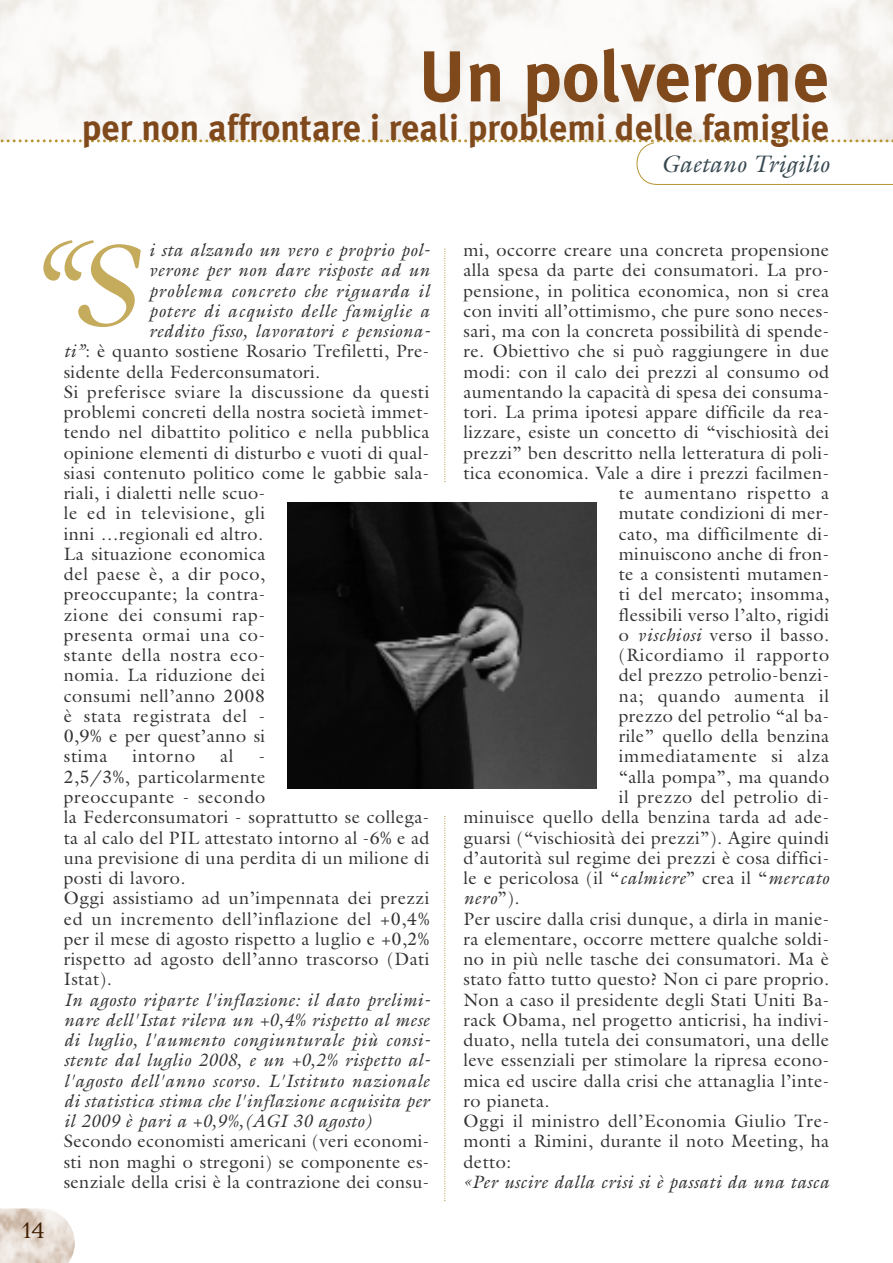
<style>
.page{position:relative;width:893px;height:1263px;background:#fff}
.page>*{position:absolute;margin:0;border:0;box-sizing:border-box;transform-origin:0 0}
.t1{font:italic 120px "Galliard";color:#c5ab5c}
.t2{font:700 72px "Meta Plus";color:#7f491c}
.t3{font:700 36px "Meta Plus";color:#7f491c}
.t4{font:italic 24px "Galliard";color:#384951}
.t5{font:21px "Augustea";color:#3f1e00}
.t6{font:18px/20.2px "Galliard";letter-spacing:.02em;color:#333}
.t7{font:italic 18px/20.2px "Galliard";letter-spacing:.02em;color:#333;text-align:justify}
.t8{font:18px "Galliard";letter-spacing:.045em;color:#333}
.t9{font:18px "Galliard";letter-spacing:.04em;color:#333}
.t10{font:italic 18px "Galliard";letter-spacing:.04em;color:#333}
.s1{font-family:"Democratica";font-size:189px}
.s2{font-style:italic}
.s3{font-style:normal}
</style>
<div class="page">
<svg style="left:0;top:1208px;width:40px;height:55px;background:#e1d5cb"></svg>
<img style="left:40px;top:1209px;width:35px;height:54px">
<svg style="left:444px;top:248px;width:1px;height:234px"></svg>
<svg style="left:444px;top:816px;width:1px;height:385px"></svg>
<svg style="left:0;top:139px;width:893px;height:46px"></svg>
<img style="left:288px;top:502px;width:308px;height:287px">
<h2 class="t2" style="left:418px;top:34px;width:412px">Un polverone</h2>
<h3 class="t3" style="left:82px;top:107px;width:749px">per non affrontare i reali problemi delle famiglie</h3>
<h1 class="t1" style="left:22px;top:214px;width:163px">“<span class="s1">S</span></h1>
<p class="t7" style="left:149px;top:240px;width:283px">i sta alzando un vero e proprio pol-</p>
<p class="t7" style="left:149px;top:260px;width:282px">verone per non dare risposte ad un</p>
<p class="t10" style="left:149px;top:280px;width:282px">problema concreto che riguarda il</p>
<p class="t7" style="left:149px;top:301px;width:282px">potere di acquisto delle famiglie a</p>
<p class="t7" style="left:149px;top:321px;width:283px">reddito fisso, lavoratori e pensiona-</p>
<p class="t6" style="left:64px;top:341px;width:367px"><span class="s2">ti”</span>: è quanto sostiene Rosario Trefiletti, Pre-</p>
<p class="t6" style="left:64px;top:361px;width:258px">sidente della Federconsumatori.</p>
<p class="t9" style="left:64px;top:381px;width:367px">Si preferisce sviare la discussione da questi</p>
<p class="t6" style="left:64px;top:402px;width:367px">problemi concreti della nostra società immet-</p>
<p class="t6" style="left:64px;top:422px;width:367px">tendo nel dibattito politico e nella pubblica</p>
<p class="t6" style="left:64px;top:442px;width:367px">opinione elementi di disturbo e vuoti di qual-</p>
<p class="t6" style="left:64px;top:463px;width:367px">siasi contenuto politico come le gabbie sala-</p>
<p class="t6" style="left:64px;top:483px;width:203px">riali, i dialetti nelle scuo-</p>
<p class="t8" style="left:64px;top:503px;width:203px">le ed in televisione, gli</p>
<p class="t6" style="left:64px;top:523px;width:201px">inni …regionali ed altro.</p>
<p class="t6" style="left:64px;top:544px;width:203px">La situazione economica</p>
<p class="t9" style="left:64px;top:563px;width:203px">del paese è, a dir poco,</p>
<p class="t6" style="left:64px;top:584px;width:203px">preoccupante; la contra-</p>
<p class="t8" style="left:64px;top:604px;width:203px">zione dei consumi rap-</p>
<p class="t8" style="left:64px;top:624px;width:203px">presenta ormai una co-</p>
<p class="t8" style="left:64px;top:644px;width:203px">stante della nostra eco-</p>
<p class="t6" style="left:64px;top:665px;width:203px">nomia. La riduzione dei</p>
<p class="t6" style="left:64px;top:685px;width:203px">consumi nell’anno 2008</p>
<p class="t8" style="left:64px;top:705px;width:203px">è stata registrata del -</p>
<p class="t6" style="left:64px;top:726px;width:203px">0,9% e per quest’anno si</p>
<p class="t6" style="left:64px;top:746px;width:45px">stima</p>
<p class="t8" style="left:132px;top:746px;width:64px">intorno</p>
<p class="t6" style="left:220px;top:746px;width:15px">al</p>
<p class="t6" style="left:64px;top:746px;width:367px;text-indent:195px">-<br>2,5/3%, particolarmente<br>preoccupante - secondo<br>la Federconsumatori - soprattutto se collega&shy;ta al calo del PIL attestato intorno al -6% e ad una previsione di una perdita di un milione di posti di lavoro.<br>Oggi assistiamo ad un’impennata dei prezzi ed un incremento dell’inflazione del +0,4% per il mese di agosto rispetto a luglio e +0,2% rispetto ad agosto dell’anno trascorso (Dati<br>Istat).</p>
<p class="t7" style="left:64px;top:989px;width:368px">In agosto riparte l'inflazione: il dato prelimi&shy;nare dell'Istat rileva un +0,4% rispetto al mese di luglio, l'aumento congiunturale più consi&shy;stente dal luglio 2008, e un +0,2% rispetto al&shy;l'agosto dell'anno scorso. L'Istituto nazionale di statistica stima che l'inflazione acquisita per il 2009 è pari a +0,9%,(AGI 30 agosto)</p>
<p class="t6" style="left:64px;top:1131px;width:367px;text-align:justify">Secondo economisti americani (veri economi&shy;sti non maghi o stregoni) se componente es&shy;senziale della crisi è la contrazione dei consu-</p>
<p class="t5" style="left:21px;top:1218px;width:25px">14</p>
<h3 class="t4" style="left:661px;top:150px;width:169px">Gaetano Trigilio</h3>
<p class="t6" style="left:463px;top:240px;width:367px">mi, occorre creare una concreta propensione</p>
<p class="t6" style="left:463px;top:260px;width:367px">alla spesa da parte dei consumatori. La pro-</p>
<p class="t6" style="left:463px;top:280px;width:367px">pensione, in politica economica, non si crea</p>
<p class="t6" style="left:463px;top:301px;width:367px">con inviti all’ottimismo, che pure sono neces-</p>
<p class="t6" style="left:463px;top:321px;width:367px">sari, ma con la concreta possibilità di spende-</p>
<p class="t6" style="left:463px;top:341px;width:367px">re. Obiettivo che si può raggiungere in due</p>
<p class="t6" style="left:463px;top:361px;width:367px">modi: con il calo dei prezzi al consumo od</p>
<p class="t6" style="left:463px;top:382px;width:367px">aumentando la capacità di spesa dei consuma-</p>
<p class="t6" style="left:463px;top:402px;width:367px">tori. La prima ipotesi appare difficile da rea-</p>
<p class="t6" style="left:463px;top:422px;width:367px">lizzare, esiste un concetto di “vischiosità dei</p>
<p class="t6" style="left:463px;top:442px;width:367px">prezzi” ben descritto nella letteratura di poli-</p>
<p class="t6" style="left:463px;top:463px;width:367px">tica economica. Vale a dire i prezzi facilmen-</p>
<p class="t8" style="left:619px;top:482px;width:212px">te aumentano rispetto a</p>
<p class="t6" style="left:619px;top:503px;width:212px">mutate condizioni di mer-</p>
<p class="t6" style="left:619px;top:523px;width:212px">cato, ma difficilmente di-</p>
<p class="t6" style="left:619px;top:544px;width:212px">minuiscono anche di fron-</p>
<p class="t6" style="left:619px;top:564px;width:212px">te a consistenti mutamen-</p>
<p class="t6" style="left:619px;top:584px;width:212px">ti del mercato; insomma,</p>
<p class="t6" style="left:619px;top:604px;width:212px">flessibili verso l’alto, rigidi</p>
<p class="t9" style="left:619px;top:624px;width:212px">o <span class="s2">vischiosi</span> verso il basso.</p>
<p class="t8" style="left:619px;top:644px;width:212px">(Ricordiamo il rapporto</p>
<p class="t6" style="left:619px;top:665px;width:212px">del prezzo petrolio-benzi-</p>
<p class="t8" style="left:619px;top:685px;width:212px">na; quando aumenta il</p>
<p class="t6" style="left:619px;top:706px;width:212px">prezzo del petrolio “al ba-</p>
<p class="t6" style="left:619px;top:726px;width:212px">rile” quello della benzina</p>
<p class="t8" style="left:619px;top:746px;width:212px">immediatamente si alza</p>
<p class="t6" style="left:619px;top:766px;width:212px">“alla pompa”, ma quando</p>
<p class="t6" style="left:619px;top:787px;width:212px">il prezzo del petrolio di-</p>
<p class="t6" style="left:463px;top:807px;width:367px">minuisce quello della benzina tarda ad ade-</p>
<p class="t6" style="left:463px;top:827px;width:367px">guarsi (“vischiosità dei prezzi”). Agire quindi</p>
<p class="t6" style="left:463px;top:847px;width:367px">d’autorità sul regime dei prezzi è cosa diffici-</p>
<p class="t6" style="left:463px;top:868px;width:367px">le e pericolosa (il “<span class="s2">calmiere</span>” crea il “<span class="s2">mercato</span></p>
<p class="t7" style="left:463px;top:888px;width:57px">nero<span class="s3">”).</span></p>
<p class="t6" style="left:463px;top:908px;width:367px">Per uscire dalla crisi dunque, a dirla in manie-</p>
<p class="t6" style="left:463px;top:928px;width:367px">ra elementare, occorre mettere qualche soldi-</p>
<p class="t6" style="left:463px;top:949px;width:367px">no in più nelle tasche dei consumatori. Ma è</p>
<p class="t6" style="left:463px;top:969px;width:367px">stato fatto tutto questo? Non ci pare proprio.</p>
<p class="t6" style="left:463px;top:989px;width:367px">Non a caso il presidente degli Stati Uniti Ba-</p>
<p class="t6" style="left:463px;top:1009px;width:367px">rack Obama, nel progetto anticrisi, ha indivi-</p>
<p class="t6" style="left:463px;top:1030px;width:367px">duato, nella tutela dei consumatori, una delle</p>
<p class="t6" style="left:463px;top:1050px;width:367px">leve essenziali per stimolare la ripresa econo-</p>
<p class="t6" style="left:463px;top:1070px;width:367px">mica ed uscire dalla crisi che attanaglia l’inte-</p>
<p class="t6" style="left:463px;top:1090px;width:88px">ro pianeta.</p>
<p class="t6" style="left:463px;top:1111px;width:367px">Oggi il ministro dell’Economia Giulio Tre-</p>
<p class="t6" style="left:463px;top:1131px;width:367px">monti a Rimini, durante il noto Meeting, ha</p>
<p class="t6" style="left:463px;top:1151px;width:49px">detto:</p>
<p class="t7" style="left:463px;top:1171px;width:367px">«Per uscire dalla crisi si è passati da una tasca</p>
</div>
